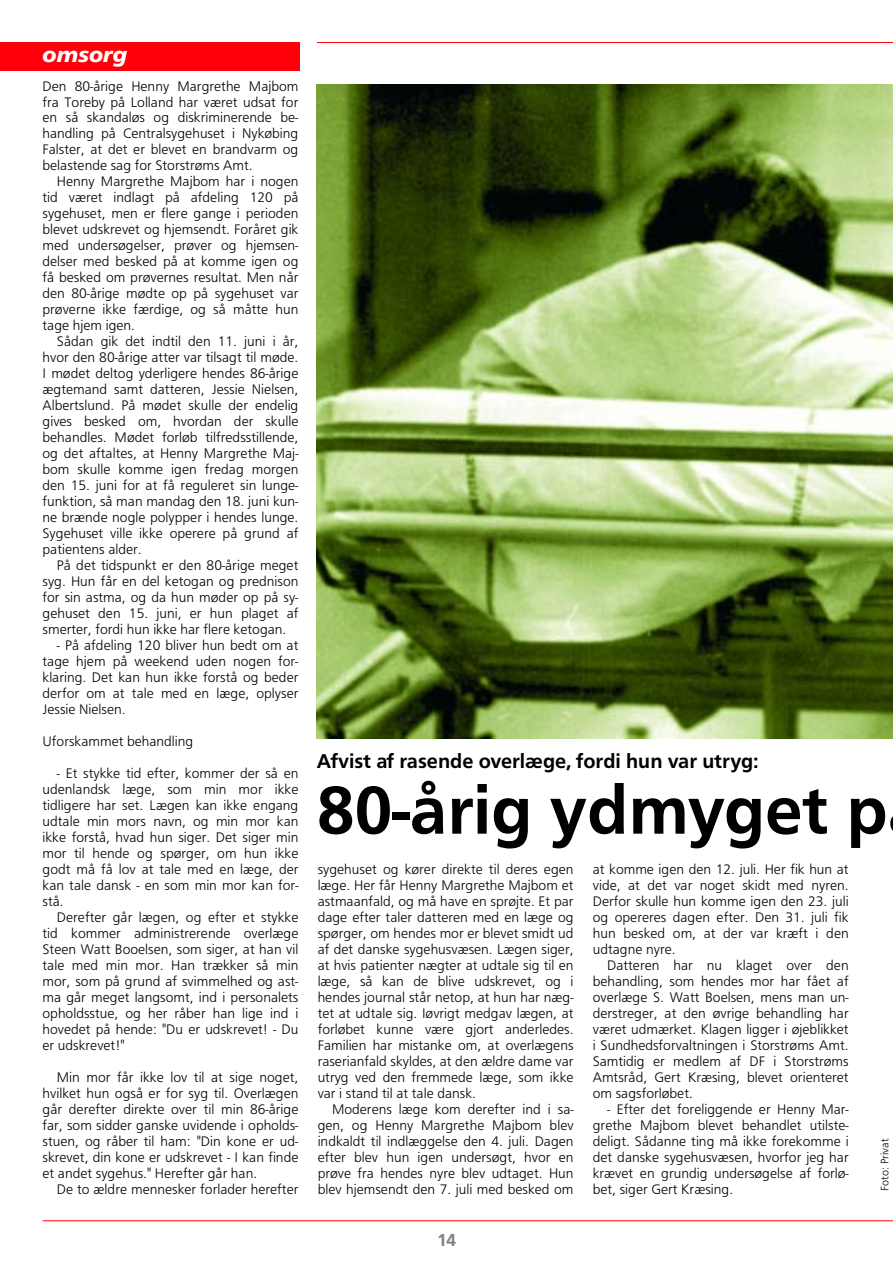
<style>
.page{position:relative;width:893px;height:1262px;background:#fff}
.page>*{position:absolute;margin:0;border:0;box-sizing:border-box;transform-origin:0 0}
.t1{font:70.35px "Frutus T Halvfed";color:#000}
.t2{font:22.35px "Frutus T Fed Kursiv";color:#fff}
.t3{font:20.85px "Frutus T Halvfed";color:#000}
.t4{font:18px "Frutus T Halvfed";color:#808080}
.t5{font:14.4px/16px "Frutus T Lys";color:#000;text-align:justify}
.t6{font:11.25px "Frutus T Lys";color:#000}
</style>
<div class="page">
<hr style="left:317px;top:42px;width:575px;height:1px;background:#ff000a">
<hr style="left:43px;top:1220px;width:849px;height:1px;background:#ff000a">
<div style="left:0;top:43px;width:300px;height:28px;background:#ff000a"></div>
<img style="left:317px;top:85px;width:575px;height:653px">
<h2 class="t2" style="left:43px;top:46px;width:86px">omsorg</h2>
<p class="t5" style="left:43px;top:79px;width:257px">Den 80-årige Henny Margrethe Majbom fra Toreby på Lolland har været udsat for en så skandaløs og diskriminerende be&shy;handling på Centralsygehuset i Nykøbing Falster, at det er blevet en brandvarm og belastende sag for Storstrøms Amt.</p>
<p class="t5" style="left:43px;top:175px;width:257px;text-indent:14px">Henny Margrethe Majbom har i nogen tid været indlagt på afdeling 120 på sygehuset, men er flere gange i perioden blevet udskrevet og hjemsendt. Foråret gik med undersøgelser, prøver og hjemsen&shy;delser med besked på at komme igen og få besked om prøvernes resultat. Men når den 80-årige mødte op på sygehuset var prøverne ikke færdige, og så måtte hun tage hjem igen.</p>
<p class="t5" style="left:43px;top:335px;width:257px;text-indent:14px">Sådan gik det indtil den 11. juni i år, hvor den 80-årige atter var tilsagt til møde.<br>I mødet deltog yderligere hendes 86-årige ægtemand samt datteren, Jessie Nielsen, Albertslund. På mødet skulle der endelig gives besked om, hvordan der skulle behandles. Mødet forløb tilfredsstillende, og det aftaltes, at Henny Margrethe Maj&shy;bom skulle komme igen fredag morgen den 15. juni for at få reguleret sin lunge&shy;funktion, så man mandag den 18. juni kun&shy;ne brænde nogle polypper i hendes lunge.<br>Sygehuset ville ikke operere på grund af patientens alder.</p>
<p class="t5" style="left:43px;top:558px;width:257px;text-indent:14px">På det tidspunkt er den 80-årige meget syg. Hun får en del ketogan og prednison for sin astma, og da hun møder op på sy&shy;gehuset den 15. juni, er hun plaget af smerter, fordi hun ikke har flere ketogan.</p>
<p class="t5" style="left:43px;top:638px;width:257px;text-indent:14px">- På afdeling 120 bliver hun bedt om at tage hjem på weekend uden nogen for&shy;klaring. Det kan hun ikke forstå og beder derfor om at tale med en læge, oplyser Jessie Nielsen.</p>
<p class="t5" style="left:43px;top:734px;width:152px">Uforskammet behandling</p>
<p class="t5" style="left:43px;top:766px;width:257px;text-indent:14px">- Et stykke tid efter, kommer der så en udenlandsk læge, som min mor ikke tidligere har set. Lægen kan ikke engang udtale min mors navn, og min mor kan ikke forstå, hvad hun siger. Det siger min mor til hende og spørger, om hun ikke godt må få lov at tale med en læge, der kan tale dansk - en som min mor kan for&shy;stå.</p>
<p class="t5" style="left:43px;top:910px;width:257px;text-indent:14px">Derefter går lægen, og efter et stykke tid kommer administrerende overlæge Steen Watt Booelsen, som siger, at han vil tale med min mor. Han trækker så min mor, som på grund af svimmelhed og ast&shy;ma går meget langsomt, ind i personalets opholdsstue, og her råber han lige ind i hovedet på hende: "Du er udskrevet! - Du er udskrevet!"</p>
<p class="t5" style="left:43px;top:1070px;width:257px;text-indent:14px">Min mor får ikke lov til at sige noget, hvilket hun også er for syg til. Overlægen går derefter direkte over til min 86-årige far, som sidder ganske uvidende i opholds&shy;stuen, og råber til ham: "Din kone er ud&shy;skrevet, din kone er udskrevet - I kan finde et andet sygehus." Herefter går han.</p>
<p class="t5" style="left:57px;top:1182px;width:243px">De to ældre mennesker forlader herefter</p>
<h3 class="t3" style="left:317px;top:752px;width:443px">Afvist af rasende overlæge, fordi hun var utryg:</h3>
<h1 class="t1" style="left:317px;top:783px;width:572px">80-årig ydmyget p</h1>
<p class="t5" style="left:317px;top:862px;width:257px">sygehuset og kører direkte til deres egen læge. Her får Henny Margrethe Majbom et astmaanfald, og må have en sprøjte. Et par dage efter taler datteren med en læge og spørger, om hendes mor er blevet smidt ud af det danske sygehusvæsen. Lægen siger, at hvis patienter nægter at udtale sig til en læge, så kan de blive udskrevet, og i hendes journal står netop, at hun har næg&shy;tet at udtale sig. Iøvrigt medgav lægen, at forløbet kunne være gjort anderledes.<br>Familien har mistanke om, at overlægens raserianfald skyldes, at den ældre dame var utryg ved den fremmede læge, som ikke var i stand til at tale dansk.</p>
<p class="t5" style="left:317px;top:1102px;width:257px;text-indent:14px">Moderens læge kom derefter ind i sa&shy;gen, og Henny Margrethe Majbom blev indkaldt til indlæggelse den 4. juli. Dagen efter blev hun igen undersøgt, hvor en prøve fra hendes nyre blev udtaget. Hun blev hjemsendt den 7. juli med besked om</p>
<p class="t4" style="left:437px;top:1232px;width:20px">14</p>
<p class="t5" style="left:592px;top:862px;width:257px">at komme igen den 12. juli. Her fik hun at vide, at det var noget skidt med nyren.<br>Derfor skulle hun komme igen den 23. juli og opereres dagen efter. Den 31. juli fik hun besked om, at der var kræft i den udtagne nyre.</p>
<p class="t5" style="left:592px;top:958px;width:257px;text-indent:14px">Datteren har nu klaget over den behandling, som hendes mor har fået af overlæge S. Watt Boelsen, mens man un&shy;derstreger, at den øvrige behandling har været udmærket. Klagen ligger i øjeblikket i Sundhedsforvaltningen i Storstrøms Amt.<br>Samtidig er medlem af DF i Storstrøms Amtsråd, Gert Kræsing, blevet orienteret om sagsforløbet.</p>
<p class="t5" style="left:592px;top:1102px;width:257px;text-indent:14px">- Efter det foreliggende er Henny Mar&shy;grethe Majbom blevet behandlet utilste&shy;deligt. Sådanne ting må ikke forekomme i det danske sygehusvæsen, hvorfor jeg har krævet en grundig undersøgelse af forlø&shy;bet, siger Gert Kræsing.</p>
<p class="t6" style="left:880px;top:1190px;width:53px;rotate:-90deg">Foto: Privat</p>
</div>
